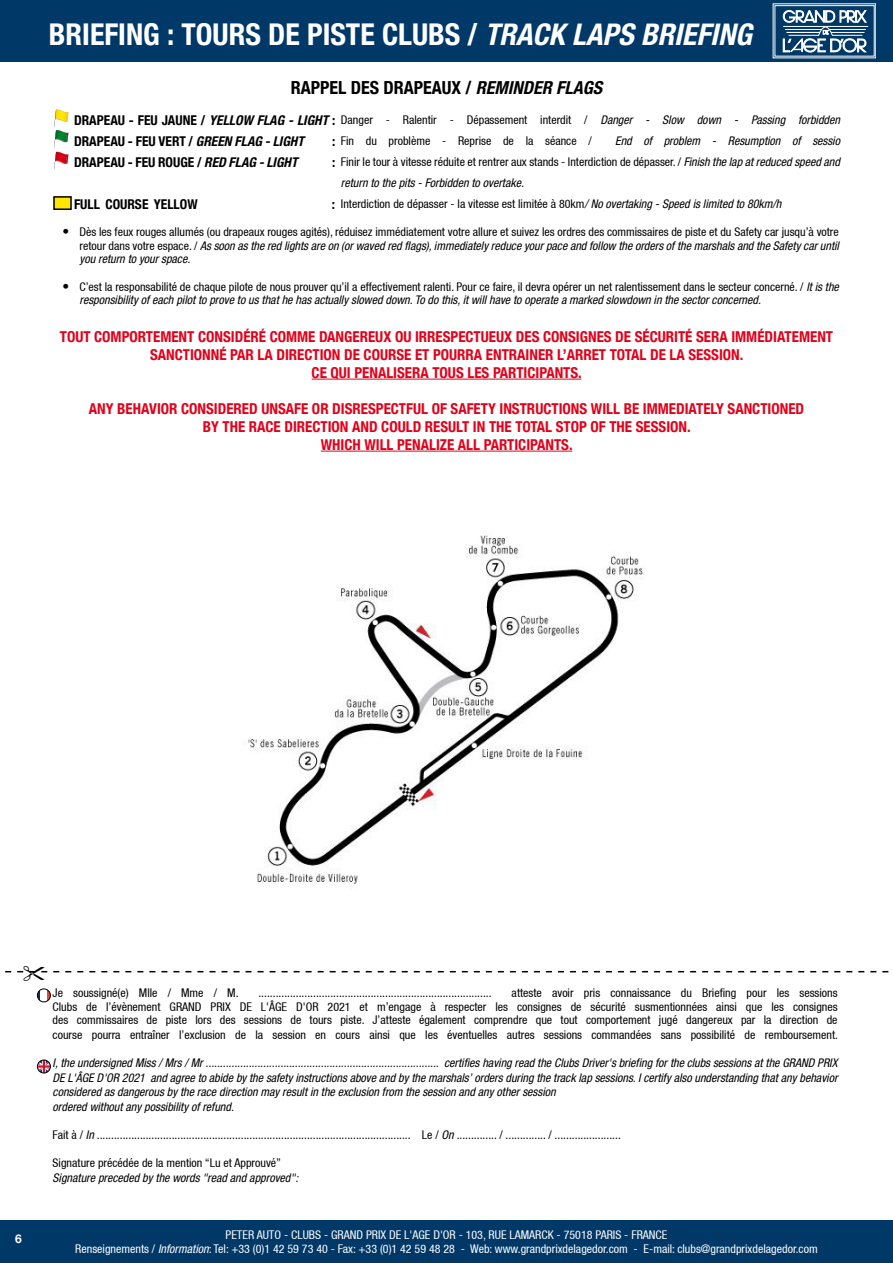
<style>
.page{position:relative;width:893px;height:1263px;background:#fff}
.page>*{position:absolute;margin:0;border:0;box-sizing:border-box;transform-origin:0 0}
.t1{font:700 condensed 30px "Helvetica 77";color:#fff}
.t2{font:700 condensed 18px "Helvetica 77";color:#000}
.t3{font:700 condensed 15px/18px "Helvetica 77";color:#e2001a;text-align:center}
.t4{font:700 condensed 13.5px/21px "Helvetica 77";color:#000}
.t5{font:condensed 12px/13.8px "Helvetica 57";color:#000;text-align:justify}
.t6{font:italic condensed 12px/14.4px "Helvetica Neue";color:#000}
.t7{font:condensed 12px/14.4px "Helvetica 57";color:#fff;text-align:center}
.t8{font:700 12px "Helvetica Neue";color:#fff}
.s1{font-family:"Helvetica Neue LT Std";font-style:italic}
.s2{font-family:"Helvetica Neue";font-style:italic}
.s3{font-size:13.5px}
.s4{font-family:"Helvetica 57";font-style:normal}
</style>
<div class="page">
<div style="left:0;top:1220px;width:893px;height:43px;background:#003867"></div>
<hr style="left:312px;top:379px;width:269px;height:1px;background:#e2001a">
<hr style="left:321px;top:451px;width:251px;height:1px;background:#e2001a">
<svg style="left:54px;top:110px;width:15px;height:59px"></svg>
<svg style="left:37px;top:989px;width:12px;height:13px"></svg>
<div style="left:37px;top:989px;width:14px;height:13px;border:1px solid #000;border-radius:50%"></div>
<svg style="left:37px;top:1060px;width:12px;height:13px"></svg>
<div style="left:37px;top:1060px;width:14px;height:13px;border:1px solid #000;border-radius:50%"></div>
<div style="left:0;top:0;width:893px;height:61px;background:#003867"></div>
<div style="left:53px;top:196px;width:19px;height:14px;background:#ffe600;border:2px solid #000"></div>
<img style="left:248px;top:535px;width:395px;height:354px">
<svg style="left:773px;top:4px;width:103px;height:54px"></svg>
<hr style="left:785px;top:29px;width:37px;height:1px;background:#fff">
<hr style="left:831px;top:32px;width:33px;height:1px;background:#fff">
<hr style="left:829px;top:29px;width:37px;height:1px;background:#fff">
<svg style="left:5px;top:970px;width:884px;height:3px"></svg>
<h1 class="t1" style="left:49px;top:16px;width:704px">BRIEFING : TOURS DE PISTE CLUBS / <span class="s1">TRACK LAPS BRIEFING</span></h1>
<h2 class="t2" style="left:291px;top:77px;width:313px">RAPPEL DES DRAPEAUX / <span class="s1">REMINDER FLAGS</span></h2>
<p class="t5" style="left:341px;top:109px;width:501px;line-height:21px">Danger - Ralentir - Dépassement interdit / <span class="s2">Danger - Slow down - Passing forbidden<br></span>Fin du problème - Reprise de la séance /</p>
<p class="t4" style="left:74px;top:110px;width:263px">DRAPEAU - FEU JAUNE / <span class="s1">YELLOW FLAG - LIGHT</span> :<br>DRAPEAU - FEU VERT / <span class="s1">GREEN FLAG - LIGHT</span></p>
<p class="t6" style="left:615px;top:133px;width:226px">End of problem - Resumption of sessio</p>
<p class="t5" style="left:341px;top:155px;width:500px">Finir le tour à vitesse réduite et rentrer aux stands - Interdiction de dépasser. / <span class="s2">Finish the lap at reduced speed and</span></p>
<p class="t6" style="left:341px;top:175px;width:184px">return to the pits - Forbidden to overtake.</p>
<p class="t5" style="left:341px;top:197px;width:442px">Interdiction de dépasser - la vitesse est limitée à 80km<span class="s2">/ No overtaking - Speed is limited to 80km/h</span></p>
<p class="t4" style="left:332px;top:131px;width:5px">:</p>
<p class="t4" style="left:74px;top:152px;width:225px">DRAPEAU - FEU ROUGE / <span class="s1">RED FLAG - LIGHT</span></p>
<p class="t4" style="left:332px;top:152px;width:5px">:</p>
<p class="t4" style="left:74px;top:194px;width:125px">FULL COURSE YELLOW</p>
<p class="t4" style="left:332px;top:194px;width:5px">:</p>
<p class="t5" style="left:63px;top:225px;width:778px"><span class="s3">•</span> Dès les feux rouges allumés (ou drapeaux rouges agités), réduisez immédiatement votre allure et suivez les ordres des commissaires de piste et du Safety car jusqu’à votre</p>
<p class="t6" style="left:80px;top:238px;width:761px;line-height:13.5px"><span class="s4">retour dans votre espace. /</span> As soon as the red lights are on (or waved red flags), immediately reduce your pace and follow the orders of the marshals and the Safety car until you return to your space.</p>
<p class="t5" style="left:63px;top:280px;width:778px"><span class="s3">•</span> C’est la responsabilité de chaque pilote de nous prouver qu’il a effectivement ralenti. Pour ce faire, il devra opérer un net ralentissement dans le secteur concerné. / <span class="s2">It is the</span></p>
<p class="t6" style="left:80px;top:293px;width:683px">responsibility of each pilot to prove to us that he has actually slowed down. To do this, it will have to operate a marked slowdown in the sector concerned.</p>
<p class="t3" style="left:60px;top:327px;width:775px">TOUT COMPORTEMENT CONSIDÉRÉ COMME DANGEREUX OU IRRESPECTUEUX DES CONSIGNES DE SÉCURITÉ SERA IMMÉDIATEMENT<br>SANCTIONNÉ PAR LA DIRECTION DE COURSE ET POURRA ENTRAINER L’ARRET TOTAL DE LA SESSION.<br>CE QUI PENALISERA TOUS LES PARTICIPANTS.</p>
<p class="t3" style="left:89px;top:399px;width:717px">ANY BEHAVIOR CONSIDERED UNSAFE OR DISRESPECTFUL OF SAFETY INSTRUCTIONS WILL BE IMMEDIATELY SANCTIONED<br>BY THE RACE DIRECTION AND COULD RESULT IN THE TOTAL STOP OF THE SESSION.<br>WHICH WILL PENALIZE ALL PARTICIPANTS.</p>
<p class="t8" style="left:15px;top:1231px;width:8px">6</p>
<p class="t5" style="left:53px;top:986px;width:187px">Je soussigné(e) Mlle / Mme / M.</p>
<p class="t5" style="left:258px;top:986px;width:235px">.................................................................................</p>
<p class="t5" style="left:53px;top:986px;width:787px;text-indent:459px">atteste avoir pris connaissance du Briefing pour les sessions Clubs de l’évènement GRAND PRIX DE L'ÂGE D'OR 2021 et m’engage à respecter les consignes de sécurité susmentionnées ainsi que les consignes des commissaires de piste lors des sessions de tours piste. J’atteste également comprendre que tout comportement jugé dangereux par la direction de course pourra entraîner l’exclusion de la session en cours ainsi que les éventuelles autres sessions commandées sans possibilité de remboursement.</p>
<p class="t6" style="left:53px;top:1056px;width:786px">I, the undersigned Miss / Mrs / Mr ................................................................................. certifies having read the Clubs Driver's briefing for the clubs sessions at the GRAND PRIX DE L'ÂGE D'OR 2021 and agree to abide by the safety instructions above and by the marshals’ orders during the track lap sessions. I certify also understanding that any behavior considered as dangerous by the race direction may result in the exclusion from the session and any other session<br>ordered without any possibility of refund.</p>
<p class="t5" style="left:53px;top:1128px;width:570px">Fait à / <span class="s2">In</span> ............................................................................................................. Le / <span class="s2">On</span> .............. / .............. / .......................</p>
<p class="t5" style="left:53px;top:1156px;width:230px">Signature précédée de la mention “Lu et Approuvé”</p>
<p class="t6" style="left:53px;top:1170px;width:247px">Signature preceded by the words "read and approved":</p>
<p class="t7" style="left:75px;top:1227px;width:744px">PETER AUTO - CLUBS - GRAND PRIX DE L'AGE D'OR - 103, RUE LAMARCK - 75018 PARIS - FRANCE<br>Renseignements / <span class="s1">Information</span>: Tel: +33 (0)1 42 59 73 40 - Fax: +33 (0)1 42 59 48 28 - Web: www.grandprixdelagedor.com - E-mail: clubs@grandprixdelagedor.com</p>
</div>
